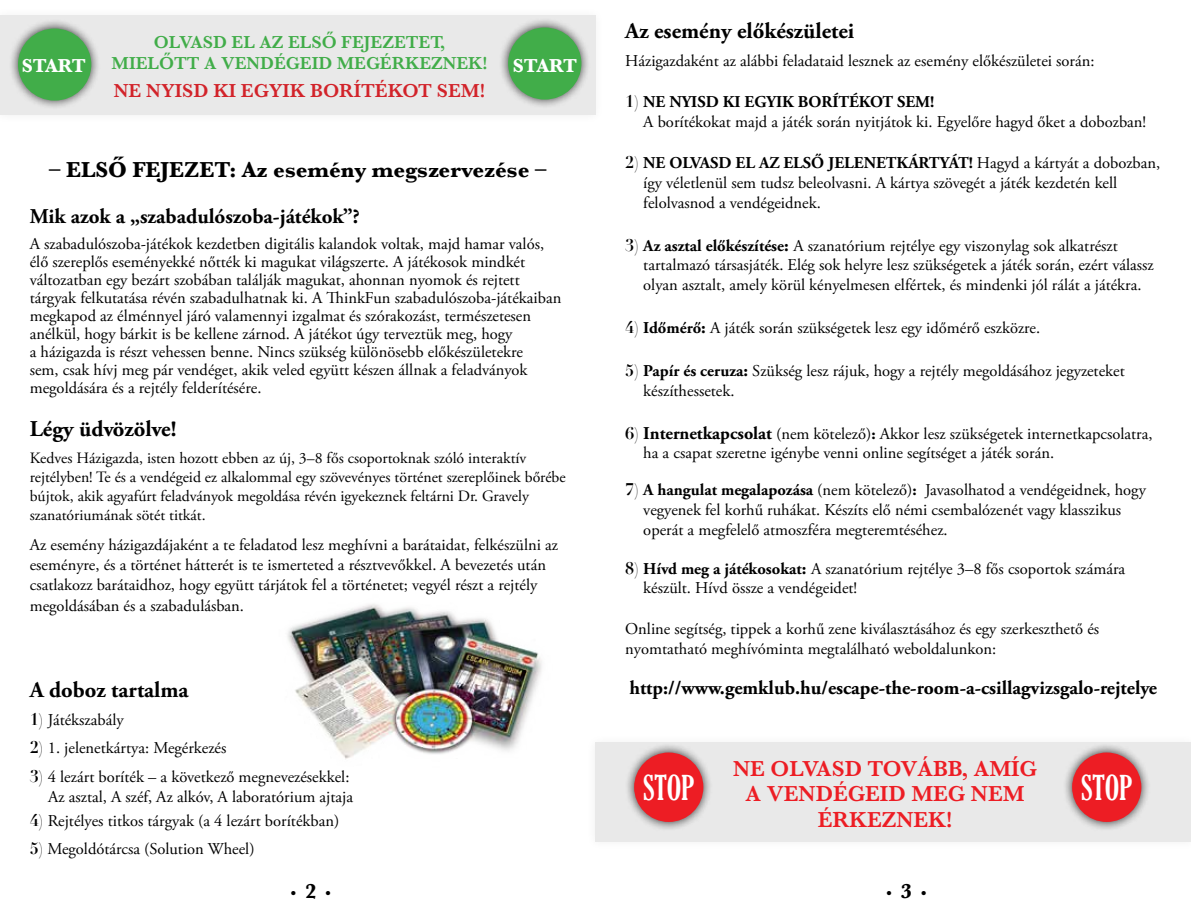
<style>
.page{position:relative;width:1191px;height:919px;background:#fff}
.page>*{position:absolute;margin:0;border:0;box-sizing:border-box;transform-origin:0 0}
.t1{font:extra-condensed 32.85px "Gloucester";color:#fff}
.t2{font:700 22.5px "Adobe Garamond Pro";color:#000}
.t3{font:600 22.5px/25.5px "Baskerville";color:#ed1d24;text-align:center}
.t4{font:700 22.5px "Baskerville";color:#000}
.t5{font:700 21px "Adobe Garamond Pro";color:#000}
.t6{font:700 19.5px "Adobe Garamond Pro";color:#000}
.t7{font:600 19.5px "Baskerville";color:#d2232a}
.t8{font:700 19.5px "Baskerville";letter-spacing:-.025em;color:#fff}
.t9{font:600 18px/21px "Baskerville";color:#41ad49;text-align:center}
.t10{font:16.5px/19.8px "Adobe Garamond Pro";color:#000}
.t11{font:15.75px/18.9px "Adobe Garamond Pro";color:#000}
.t12{font:700 15px "Baskerville";color:#000}
.s1{font-family:"Didot";font-weight:700}
.s2{font-weight:700}
.s3{font-weight:700;font-size:18px}
.s4{font-size:21px}
</style>
<div class="page">
<div style="left:595px;top:742px;width:596px;height:99px;background:#e9e9e9"></div>
<div style="left:625px;top:743px;width:88px;height:88px;background:#000;opacity:.75"></div>
<div style="left:634px;top:752px;width:69px;height:69px;background:#ed1d24;border-radius:50%"></div>
<div style="left:1062px;top:743px;width:88px;height:88px;background:#000;opacity:.75"></div>
<div style="left:1072px;top:752px;width:69px;height:69px;background:#ed1d24;border-radius:50%"></div>
<img style="left:287px;top:604px;width:255px;height:155px">
<div style="left:0;top:6px;width:605px;height:118px;background:#000;opacity:.75"></div>
<div style="left:0;top:16px;width:595px;height:99px;background:#e9e9e9"></div>
<div style="left:9px;top:19px;width:92px;height:91px;background:#000;opacity:.75"></div>
<div style="left:18px;top:28px;width:73px;height:73px;background:#41ad49;border-radius:50%"></div>
<div style="left:499px;top:18px;width:91px;height:91px;background:#000;opacity:.75"></div>
<div style="left:508px;top:27px;width:73px;height:73px;background:#41ad49;border-radius:50%"></div>
<p class="t9" style="left:112px;top:32px;width:377px">OLVASD EL AZ ELSŐ FEJEZETET,<br>MIELŐTT A VENDÉGEID MEGÉRKEZNEK!</p>
<p class="t7" style="left:114px;top:77px;width:373px">NE NYISD KI EGYIK BORÍTÉKOT SEM!</p>
<p class="t8" style="left:22px;top:52px;width:66px">START</p>
<p class="t8" style="left:513px;top:52px;width:66px">START</p>
<h2 class="t4" style="left:49px;top:154px;width:498px">– ELSŐ FEJEZET: Az esemény megszervezése –</h2>
<p class="t5" style="left:30px;top:204px;width:331px">Mik azok a „szabadulószoba-játékok”?</p>
<p class="t10" style="left:30px;top:235px;width:533px;line-height:18px">A szabadulószoba-játékok kezdetben digitális kalandok voltak, majd hamar valós, élő szereplős eseményekké nőtték ki magukat világszerte. A játékosok mindkét változatban egy bezárt szobában találják magukat, ahonnan nyomok és rejtett tárgyak felkutatása révén szabadulhatnak ki. A ThinkFun szabadulószoba-játékaiban megkapod az élménnyel járó valamennyi izgalmat és szórakozást, természetesen anélkül, hogy bárkit is be kellene zárnod. A játékot úgy terveztük meg, hogy<br>a házigazda is részt vehessen benne. Nincs szükség különösebb előkészületekre<br>sem, csak hívj meg pár vendéget, akik veled együtt készen állnak a feladványok megoldására és a rejtély felderítésére.</p>
<h2 class="t2" style="left:30px;top:415px;width:148px">Légy üdvözölve!</h2>
<p class="t11" style="left:30px;top:449px;width:537px">Kedves Házigazda, isten hozott ebben az új, 3–8 fős csoportoknak szóló interaktív rejtélyben! Te és a vendégeid ez alkalommal egy szövevényes történet szereplőinek bőrébe bújtok, akik agyafúrt feladványok megoldása révén igyekeznek feltárni Dr. Gravely szanatóriumának sötét titkát.</p>
<p class="t10" style="left:30px;top:535px;width:530px">Az esemény házigazdájaként a te feladatod lesz meghívni a barátaidat, felkészülni az eseményre, és a történet hátterét is te ismerteted a résztvevőkkel. A bevezetés után csatlakozz barátaidhoz, hogy együtt tárjátok fel a történetet; vegyél részt a rejtély</p>
<p class="t10" style="left:30px;top:596px;width:216px">megoldásában és a szabadulásban.</p>
<h2 class="t2" style="left:30px;top:676px;width:160px">A doboz tartalma</h2>
<p class="t10" style="left:30px;top:710px;width:95px"><span class="s1">1)</span> Játékszabály</p>
<p class="t10" style="left:30px;top:738px;width:198px"><span class="s1">2)</span> 1. jelenetkártya: Megérkezés</p>
<p class="t10" style="left:30px;top:767px;width:325px;text-align:right"><span class="s1">3)</span> 4 lezárt boríték – a következő megnevezésekkel:<br>Az asztal, A széf, Az alkóv, A laboratórium ajtaja</p>
<p class="t10" style="left:30px;top:811px;width:311px"><span class="s1">4)</span> Rejtélyes titkos tárgyak (a 4 lezárt borítékban)</p>
<p class="t10" style="left:30px;top:839px;width:226px"><span class="s1">5)</span> Megoldótárcsa (Solution Wheel)</p>
<h2 class="t2" style="left:625px;top:17px;width:231px">Az esemény előkészületei</h2>
<p class="t10" style="left:625px;top:51px;width:471px">Házigazdaként az alábbi feladataid lesznek az esemény előkészületei során:</p>
<p class="t10" style="left:643px;top:93px;width:504px;text-indent:-18px"><span class="s1">1)</span> <span class="s2">NE NYISD KI EGYIK BORÍTÉKOT SEM!<br></span>A borítékokat majd a játék során nyitjátok ki. Egyelőre hagyd őket a dobozban!</p>
<p class="t10" style="left:643px;top:153px;width:518px;text-indent:-18px"><span class="s1">2)</span> <span class="s2">NE OLVASD EL AZ ELSŐ JELENETKÁRTYÁT!</span> Hagyd a kártyát a dobozban, így véletlenül sem tudsz beleolvasni. A kártya szövegét a játék kezdetén kell felolvasnod a vendégeidnek.</p>
<p class="t10" style="left:643px;top:236px;width:512px;text-indent:-18px"><span class="s1">3)</span> <span class="s2">Az asztal előkészítése</span><span class="s3">:</span> A szanatórium rejtélye egy viszonylag sok alkatrészt tartalmazó társasjáték. Elég sok helyre lesz szükségetek a játék során, ezért válassz olyan asztalt, amely körül kényelmesen elfértek, és mindenki jól rálát a játékra.</p>
<p class="t10" style="left:625px;top:318px;width:416px"><span class="s1">4)</span> <span class="s2">Időmérő</span><span class="s3">:</span> A játék során szükségetek lesz egy időmérő eszközre.</p>
<p class="t10" style="left:643px;top:361px;width:483px;text-indent:-18px"><span class="s1">5)</span> <span class="s2">Papír és ceruza</span><span class="s3">:</span> Szükség lesz rájuk, hogy a rejtély megoldásához jegyzeteket készíthessetek.</p>
<p class="t10" style="left:643px;top:424px;width:511px;text-indent:-18px"><span class="s1">6)</span> <span class="s3">Internetkapcsolat</span> (nem kötelező)<span class="s2">:</span> Akkor lesz szükségetek internetkapcsolatra, ha a csapat szeretne igénybe venni online segítséget a játék során.</p>
<p class="t10" style="left:643px;top:480px;width:504px;text-indent:-18px"><span class="s1">7)</span> <span class="s2">A hangulat megalapozása</span> (nem kötelező)<span class="s2">:</span> Javasolhatod a vendégeidnek, hogy vegyenek fel korhű ruhákat. Készíts elő némi csembalózenét vagy klasszikus operát a megfelelő atmoszféra megteremtéséhez.</p>
<p class="t10" style="left:643px;top:559px;width:483px;text-indent:-18px"><span class="s1">8)</span> <span class="s2">Hívd meg a játékosokat</span><span class="s3">:</span> A szanatórium rejtélye 3–8 fős csoportok számára készült. Hívd össze a vendégeidet!</p>
<p class="t10" style="left:625px;top:619px;width:475px">Online segítség, tippek a korhű zene kiválasztásához és egy szerkeszthető és nyomtatható meghívóminta megtalálható weboldalunkon:</p>
<p class="t6" style="left:629px;top:676px;width:529px">http://www.gemklub.hu/escape-the-room-a-csillagvizsgalo-rejtelye</p>
<h2 class="t3" style="left:733px;top:755px;width:305px">NE OLVASD TOVÁBB, AMÍG<br>A VENDÉGEID MEG NEM<br>ÉRKEZNEK!</h2>
<h1 class="t1" style="left:643px;top:768px;width:53px">STOP</h1>
<h1 class="t1" style="left:1081px;top:768px;width:53px">STOP</h1>
<p class="t12" style="left:291px;top:882px;width:41px">• <span class="s4">2</span> •</p>
<p class="t12" style="left:886px;top:882px;width:41px">• <span class="s4">3</span> •</p>
</div>
